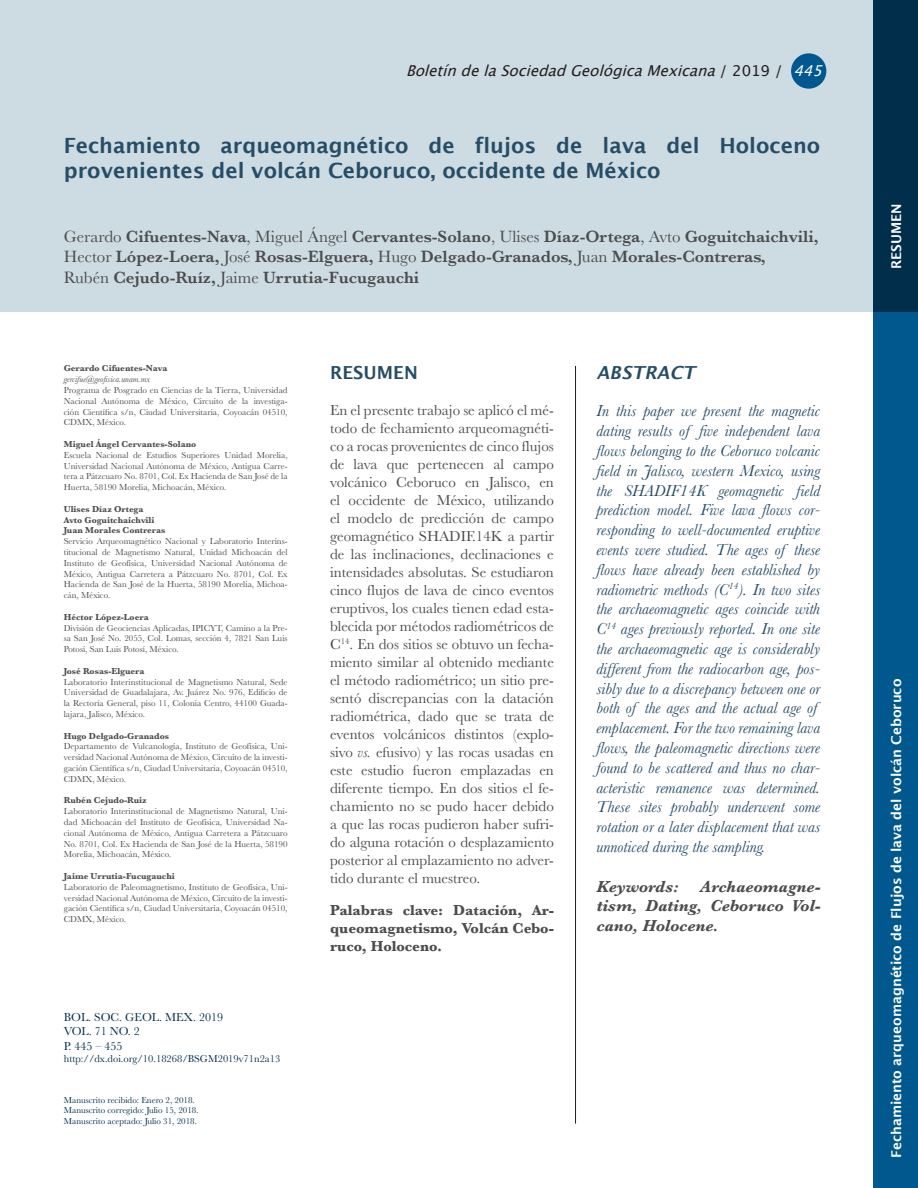
<style>
.page{position:relative;width:918px;height:1188px;background:#fff}
.page>*{position:absolute;margin:0;border:0;box-sizing:border-box;transform-origin:0 0}
.Título{font:600 21px/25.2px "Lucida Sans";color:#274d66}
.Abstract__Título{font:italic 600 18px "Lucida Sans";color:#274d66}
.Resumen__Título{font:600 18px "Lucida Sans";color:#274d66}
.Autores{font:600 16.95px/20.4px "Baskerville";color:#4b4c4d}
.Abstract{font:italic 16.5px/19.8px "Baskerville";color:#274d66}
.Keywords{font:italic 700 16.5px/19.8px "Baskerville";color:#4b4c4d;text-align:justify}
.Resumen{font:15px/18px "Baskerville";color:#4b4c4d;text-align:justify}
.Palabras_clave{font:700 15px/18px "Baskerville";color:#4b4c4d;text-align:justify}
.t1{font:italic 15px "Lucida Grande";color:#231f20}
.Sección{font:600 13.5px "Lucida Sans";color:#fff}
.Publicación{font:12px "Baskerville";color:#012e4b}
.Publicación-2{font:10.5px "Baskerville";color:#012e4b}
.Adscripción{font:9px/10.8px "Baskerville";color:#4b4c4d;text-align:justify}
.Adscripción_Nombre{font:700 9px "Baskerville";color:#4b4c4d}
.Fechas_aceptación{font:9px "Baskerville";color:#012e4b}
.Adscripción_correo{font:italic 9px "Baskerville";color:#4b4c4d}
.s1{font-style:normal}
.s2{color:#fff}
.s3{font-weight:400}
.s4{font-style:italic}
</style>
<div class="page">
<div style="left:0;top:0;width:874px;height:311px;background:#cddbe3"></div>
<hr style="left:575px;top:366px;width:1px;height:758px;background:#231f20">
<div style="left:874px;top:311px;width:44px;height:877px;background:#01588e"></div>
<div style="left:874px;top:0;width:44px;height:311px;background:#012e4b"></div>
<div style="left:791px;top:53px;width:35px;height:36px;background:#01588e;border-radius:50%"></div>
<h3 class="t1" style="left:406px;top:62px;width:425px">BoletíndelaSociedadGeológicaMexicana<span class="s1">/ 2 0 1 9 /</span> <span class="s2">445</span></h3>
<p class="Título" style="left:64px;top:132px;width:758px">Fechamiento arqueomagnético de flujos de lava del Holoceno provenientes del volcán Ceboruco, occidente de México</p>
<p class="Autores" style="left:64px;top:226px;width:756px"><span class="s3">Gerardo</span> Cifuentes-Nava<span class="s3">, Miguel Ángel</span> Cervantes-Solano<span class="s3">, Ulises</span> Díaz-Ortega<span class="s3">, Avto</span> Goguitchaichvili,<br><span class="s3">Hector</span> López-Loera, <span class="s3">José</span> Rosas-Elguera, <span class="s3">Hugo</span> Delgado-Granados, <span class="s3">Juan</span> Morales-Contreras,</p>
<p class="Autores" style="left:64px;top:267px;width:357px"><span class="s3">Rubén</span> Cejudo-Ruíz, <span class="s3">Jaime</span> Urrutia-Fucugauchi</p>
<p class="Adscripción_Nombre" style="left:64px;top:362px;width:105px">Gerardo Cifuentes-Nava</p>
<p class="Adscripción_correo" style="left:64px;top:373px;width:88px">gercifue@geofisica.unam.mx</p>
<p class="Adscripción" style="left:64px;top:385px;width:225px">Programa de Posgrado en Ciencias de la Tierra, Universidad Nacional Autónoma de México, Circuito de la investiga&shy;ción Científica s/n, Ciudad Universitaria, Coyoacán 04510, CDMX, México.</p>
<p class="Adscripción_Nombre" style="left:64px;top:438px;width:134px">Miguel Ángel Cervantes-Solano</p>
<p class="Adscripción" style="left:64px;top:450px;width:225px">Escuela Nacional de Estudios Superiores Unidad Morelia, Universidad Nacional Autónoma de México, Antigua Carre&shy;tera a Pátzcuaro No. 8701, Col. Ex Hacienda de San José de la Huerta, 58190 Morelia, Michoacán, México.</p>
<p class="Adscripción_Nombre" style="left:64px;top:503px;width:81px">Ulises Díaz Ortega</p>
<p class="Adscripción_Nombre" style="left:64px;top:513px;width:92px">Avto Goguitchaichvili</p>
<p class="Adscripción_Nombre" style="left:64px;top:524px;width:103px">Juan Morales Contreras</p>
<p class="Adscripción" style="left:64px;top:536px;width:225px">Servicio Arqueomagnético Nacional y Laboratorio Interins&shy;titucional de Magnetismo Natural, Unidad Michoacán del Instituto de Geofísica, Universidad Nacional Autónoma de México, Antigua Carretera a Pátzcuaro No. 8701, Col. Ex Hacienda de San José de la Huerta, 58190 Morelia, Michoa&shy;cán, México.</p>
<p class="Adscripción_Nombre" style="left:64px;top:611px;width:86px">Héctor López-Loera</p>
<p class="Adscripción" style="left:64px;top:622px;width:225px">División de Geociencias Aplicadas, IPICYT, Camino a la Pre&shy;sa San José No. 2055, Col. Lomas, sección 4, 7821 San Luis Potosí, San Luis Potosí, México.</p>
<p class="Adscripción_Nombre" style="left:64px;top:665px;width:82px">José Rosas-Elguera</p>
<p class="Adscripción" style="left:64px;top:676px;width:225px">Laboratorio Interinstitucional de Magnetismo Natural, Sede Universidad de Guadalajara, Av. Juárez No. 976, Edificio de la Rectoría General, piso 11, Colonia Centro, 44100 Guada&shy;lajara, Jalisco, México.</p>
<p class="Adscripción_Nombre" style="left:64px;top:729px;width:107px">Hugo Delgado-Granados</p>
<p class="Adscripción" style="left:64px;top:741px;width:225px">Departamento de Vulcanología, Instituto de Geofísica, Uni&shy;versidad Nacional Autónoma de México, Circuito de la investi&shy;gación Científica s/n, Ciudad Universitaria, Coyoacán 04510, CDMX, México.</p>
<p class="Adscripción_Nombre" style="left:64px;top:794px;width:84px">Rubén Cejudo-Ruiz</p>
<p class="Adscripción" style="left:64px;top:806px;width:225px">Laboratorio Interinstitucional de Magnetismo Natural, Uni&shy;dad Michoacán del Instituto de Geofísica, Universidad Na&shy;cional Autónoma de México, Antigua Carretera a Pátzcuaro No. 8701, Col. Ex Hacienda de San José de la Huerta, 58190<br>Morelia, Michoacán, México.</p>
<p class="Adscripción_Nombre" style="left:64px;top:870px;width:113px">Jaime Urrutia-Fucugauchi</p>
<p class="Adscripción" style="left:64px;top:882px;width:225px">Laboratorio de Paleomagnetismo, Instituto de Geofísica, Uni&shy;versidad Nacional Autónoma de México, Circuito de la investi&shy;gación Científica s/n, Ciudad Universitaria, Coyoacán 04510, CDMX, México.</p>
<p class="Publicación" style="left:64px;top:1009px;width:161px">BOL. SOC. GEOL. MEX. 2019</p>
<p class="Publicación" style="left:64px;top:1024px;width:78px">VOL. 71 NO. 2</p>
<p class="Publicación" style="left:64px;top:1038px;width:60px">P. 445 ‒ 455</p>
<p class="Publicación-2" style="left:64px;top:1052px;width:218px">http://dx.doi.org/10.18268/BSGM2019v71n2a13</p>
<p class="Fechas_aceptación" style="left:64px;top:1094px;width:133px">Manuscrito recibido: Enero 2, 2018.</p>
<p class="Fechas_aceptación" style="left:64px;top:1105px;width:136px">Manuscrito corregido: Julio 15, 2018.</p>
<p class="Fechas_aceptación" style="left:64px;top:1116px;width:135px">Manuscrito aceptado: Julio 31, 2018.</p>
<p class="Resumen__Título" style="left:330px;top:362px;width:89px">RESUMEN</p>
<p class="Resumen" style="left:330px;top:401px;width:225px">En el presente trabajo se aplicó el mé&shy;todo de fechamiento arqueomagnéti&shy;co a rocas provenientes de cinco flujos de lava que pertenecen al campo volcánico Ceboruco en Jalisco, en el occidente de México, utilizando el modelo de predicción de campo geomagnético SHADIF.14K a partir de las inclinaciones, declinaciones e intensidades absolutas. Se estudiaron cinco flujos de lava de cinco eventos eruptivos, los cuales tienen edad esta&shy;blecida por métodos radiométricos de C<sup>14</sup>. En dos sitios se obtuvo un fecha&shy;miento similar al obtenido mediante el método radiométrico; un sitio pre&shy;sentó discrepancias con la datación radiométrica, dado que se trata de eventos volcánicos distintos (explo&shy;sivo <span class="s4">vs.</span> efusivo) y las rocas usadas en este estudio fueron emplazadas en diferente tiempo. En dos sitios el fe&shy;chamiento no se pudo hacer debido a que las rocas pudieron haber sufri&shy;do alguna rotación o desplazamiento posterior al emplazamiento no adver&shy;tido durante el muestreo.</p>
<p class="Palabras_clave" style="left:330px;top:901px;width:225px">Palabras clave: Datación, Ar&shy;queomagnetismo, Volcán Cebo&shy;ruco, Holoceno.</p>
<p class="Abstract__Título" style="left:596px;top:362px;width:100px">ABSTRACT</p>
<p class="Abstract" style="left:596px;top:401px;width:225px">In this paper we present the magnetic dating results of five independent lava flows belonging to the Ceboruco volcanic field in Jalisco, western Mexico, using the SHADIF14K geomagnetic field prediction model. Five lava flows cor&shy;responding to well-documented eruptive events were studied. The ages of these flows have already been established by radiometric methods (C<sup>14</sup>). In two sites the archaeomagnetic ages coincide with C<sup>14</sup> ages previously reported. In one site the archaeomagnetic age is considerably different from the radiocarbon age, pos&shy;sibly due to a discrepancy between one or both of the ages and the actual age of emplacement. For the two remaining lava flows, the paleomagnetic directions were found to be scattered and thus no char&shy;acteristic remanence was determined.<br>These sites probably underwent some rotation or a later displacement that was unnoticed during the sampling.</p>
<p class="Keywords" style="left:596px;top:876px;width:84px">Keywords:</p>
<p class="Keywords" style="left:596px;top:876px;width:225px;text-indent:104px">Archaeomagne&shy;tism, Dating, Ceboruco Vol&shy;cano, Holocene.</p>
<p class="Sección" style="left:889px;top:269px;width:67px;rotate:-90deg">RESUMEN</p>
<h3 class="Sección" style="left:889px;top:1158px;width:481px;rotate:-90deg">Fechamiento arqueomagnético de Flujos de lava del volcán Ceboruco</h3>
</div>
